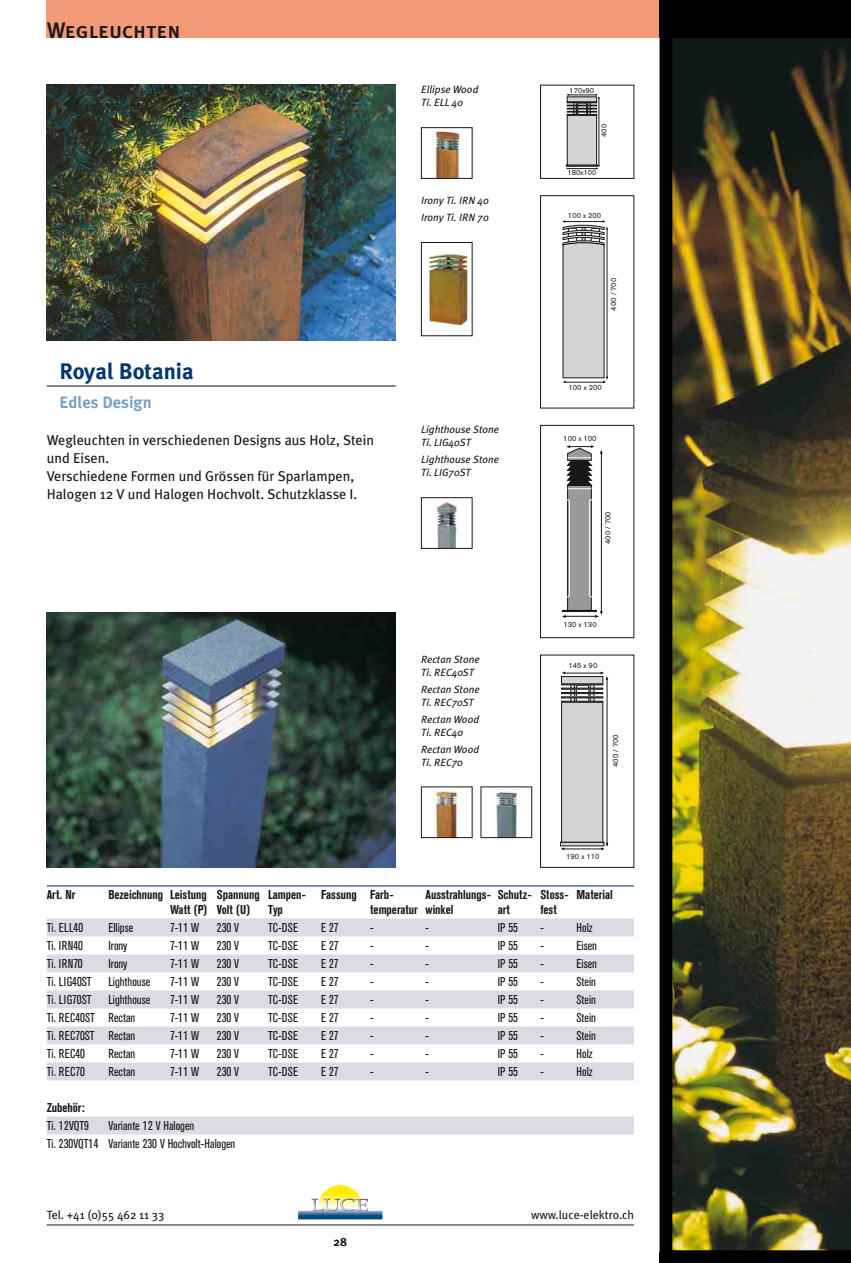
<style>
.page{position:relative;width:851px;height:1263px;background:#fff}
.page>*{position:absolute;margin:0;border:0;box-sizing:border-box;transform-origin:0 0}
.t1{font:700 22.5px "Meta Plus";color:#00386f}
.t2{font:22.5px "Meta Plus Medium Caps";color:#1a171b}
.t3{font:700 16.5px "Meta Plus";color:#79a2c5}
.t4{font:14.25px/18px "Meta Plus";color:#1a171b}
.t5{font:12.75px/18px "Akzidenz Grot Con BQ";color:#1a171b}
.t6{font:700 12.75px "Akzidenz Grot Con BQ";color:#1a171b}
.t7{font:12px "Meta Plus";color:#1a171b}
.t8{font:700 12px "Meta Plus";color:#1a171b}
.t9{font:italic 10.5px/12.8px "Meta Plus";color:#1a171b}
.t10{font:7.5px "Akzidenz Grotesk BQ";color:#1a171b}
</style>
<div class="page">
<img style="left:46px;top:0;width:804px;height:1263px">
<h1 class="t2" style="left:47px;top:17px;width:135px">Wegleuchten</h1>
<p class="t9" style="left:421px;top:84px;width:59px">Ellipse Wood<br>Ti. ELL 40</p>
<p class="t9" style="left:421px;top:192px;width:69px;line-height:17.2px">Irony Ti. IRN 40<br>Irony Ti. IRN 70</p>
<h1 class="t1" style="left:59px;top:361px;width:136px">Royal Botania</h1>
<p class="t3" style="left:59px;top:394px;width:94px">Edles Design</p>
<p class="t4" style="left:47px;top:432px;width:329px">Wegleuchten in verschiedenen Designs aus Holz, Stein und Eisen.<br>Verschiedene Formen und Grössen für Sparlampen, Halogen 12 V und Halogen Hochvolt. Schutzklasse I.</p>
<p class="t9" style="left:421px;top:424px;width:79px">Lighthouse Stone<br>Ti. LIG40ST</p>
<p class="t9" style="left:421px;top:454px;width:79px">Lighthouse Stone<br>Ti. LIG70ST</p>
<p class="t9" style="left:421px;top:653px;width:60px">Rectan Stone<br>Ti. REC40ST</p>
<p class="t9" style="left:421px;top:683px;width:60px">Rectan Stone<br>Ti. REC70ST</p>
<p class="t9" style="left:421px;top:713px;width:59px">Rectan Wood<br>Ti. REC40</p>
<p class="t9" style="left:421px;top:743px;width:59px">Rectan Wood<br>Ti. REC70</p>
<p class="t10" style="left:569px;top:87px;width:26px">170x90</p>
<p class="t10" style="left:601px;top:137px;width:15px;rotate:-90deg">400</p>
<p class="t10" style="left:567px;top:170px;width:31px">180x100</p>
<p class="t10" style="left:567px;top:213px;width:35px">100 x 200</p>
<p class="t10" style="left:610px;top:311px;width:34px;rotate:-90deg">400 / 700</p>
<p class="t10" style="left:568px;top:385px;width:35px">100 x 200</p>
<p class="t10" style="left:563px;top:435px;width:35px">100 x 100</p>
<p class="t10" style="left:605px;top:544px;width:34px;rotate:-90deg">400 / 700</p>
<p class="t10" style="left:563px;top:621px;width:35px">130 x 130</p>
<p class="t10" style="left:568px;top:663px;width:30px">145 x 90</p>
<p class="t10" style="left:612px;top:767px;width:34px;rotate:-90deg">400 / 700</p>
<p class="t10" style="left:566px;top:853px;width:35px">190 x 110</p>
<p class="t6" style="left:47px;top:889px;width:30px">Art. Nr</p>
<p class="t6" style="left:108px;top:889px;width:287px">Bezeichnung Leistung Spannung Lampen- Fassung Farb-</p>
<p class="t6" style="left:425px;top:889px;width:189px">Ausstrahlungs- Schutz- Stoss- Material</p>
<p class="t6" style="left:170px;top:904px;width:81px">Watt (P) Volt (U)</p>
<p class="t6" style="left:268px;top:904px;width:16px">Typ</p>
<p class="t6" style="left:370px;top:904px;width:85px">temperatur winkel</p>
<p class="t6" style="left:497px;top:904px;width:14px">art</p>
<p class="t6" style="left:540px;top:904px;width:18px">fest</p>
<p class="t5" style="left:47px;top:920px;width:38px">Ti. ELL40</p>
<p class="t5" style="left:108px;top:920px;width:26px">Ellipse</p>
<p class="t5" style="left:170px;top:920px;width:30px">7-11 W</p>
<p class="t5" style="left:217px;top:920px;width:24px">230 V</p>
<p class="t5" style="left:268px;top:920px;width:32px">TC-DSE</p>
<p class="t5" style="left:321px;top:920px;width:19px">E 27</p>
<p class="t5" style="left:370px;top:920px;width:5px">-</p>
<p class="t5" style="left:425px;top:920px;width:5px">-</p>
<p class="t5" style="left:497px;top:920px;width:22px">IP 55</p>
<p class="t5" style="left:540px;top:920px;width:5px">-</p>
<p class="t5" style="left:576px;top:920px;width:17px">Holz</p>
<p class="t5" style="left:47px;top:938px;width:38px">Ti. IRN40</p>
<p class="t5" style="left:108px;top:938px;width:21px">Irony</p>
<p class="t5" style="left:170px;top:938px;width:30px">7-11 W</p>
<p class="t5" style="left:217px;top:938px;width:24px">230 V</p>
<p class="t5" style="left:268px;top:938px;width:32px">TC-DSE</p>
<p class="t5" style="left:321px;top:938px;width:19px">E 27</p>
<p class="t5" style="left:370px;top:938px;width:5px">-</p>
<p class="t5" style="left:425px;top:938px;width:5px">-</p>
<p class="t5" style="left:497px;top:938px;width:22px">IP 55</p>
<p class="t5" style="left:540px;top:938px;width:5px">-</p>
<p class="t5" style="left:576px;top:938px;width:22px">Eisen</p>
<p class="t5" style="left:47px;top:956px;width:38px">Ti. IRN70</p>
<p class="t5" style="left:108px;top:956px;width:21px">Irony</p>
<p class="t5" style="left:170px;top:956px;width:30px">7-11 W</p>
<p class="t5" style="left:217px;top:956px;width:24px">230 V</p>
<p class="t5" style="left:268px;top:956px;width:32px">TC-DSE</p>
<p class="t5" style="left:321px;top:956px;width:19px">E 27</p>
<p class="t5" style="left:370px;top:956px;width:5px">-</p>
<p class="t5" style="left:425px;top:956px;width:5px">-</p>
<p class="t5" style="left:497px;top:956px;width:22px">IP 55</p>
<p class="t5" style="left:540px;top:956px;width:5px">-</p>
<p class="t5" style="left:576px;top:956px;width:22px">Eisen</p>
<p class="t5" style="left:47px;top:974px;width:46px">Ti. LIG40ST</p>
<p class="t5" style="left:108px;top:974px;width:43px">Lighthouse</p>
<p class="t5" style="left:170px;top:974px;width:30px">7-11 W</p>
<p class="t5" style="left:217px;top:974px;width:24px">230 V</p>
<p class="t5" style="left:268px;top:974px;width:32px">TC-DSE</p>
<p class="t5" style="left:321px;top:974px;width:19px">E 27</p>
<p class="t5" style="left:370px;top:974px;width:5px">-</p>
<p class="t5" style="left:425px;top:974px;width:5px">-</p>
<p class="t5" style="left:497px;top:974px;width:22px">IP 55</p>
<p class="t5" style="left:540px;top:974px;width:5px">-</p>
<p class="t5" style="left:576px;top:974px;width:21px">Stein</p>
<p class="t5" style="left:47px;top:992px;width:46px">Ti. LIG70ST</p>
<p class="t5" style="left:108px;top:992px;width:43px">Lighthouse</p>
<p class="t5" style="left:170px;top:992px;width:30px">7-11 W</p>
<p class="t5" style="left:217px;top:992px;width:24px">230 V</p>
<p class="t5" style="left:268px;top:992px;width:32px">TC-DSE</p>
<p class="t5" style="left:321px;top:992px;width:19px">E 27</p>
<p class="t5" style="left:370px;top:992px;width:5px">-</p>
<p class="t5" style="left:425px;top:992px;width:5px">-</p>
<p class="t5" style="left:497px;top:992px;width:22px">IP 55</p>
<p class="t5" style="left:540px;top:992px;width:5px">-</p>
<p class="t5" style="left:576px;top:992px;width:21px">Stein</p>
<p class="t5" style="left:47px;top:1010px;width:90px">Ti. REC40ST Rectan</p>
<p class="t5" style="left:170px;top:1010px;width:30px">7-11 W</p>
<p class="t5" style="left:217px;top:1010px;width:24px">230 V</p>
<p class="t5" style="left:268px;top:1010px;width:32px">TC-DSE</p>
<p class="t5" style="left:321px;top:1010px;width:19px">E 27</p>
<p class="t5" style="left:370px;top:1010px;width:5px">-</p>
<p class="t5" style="left:425px;top:1010px;width:5px">-</p>
<p class="t5" style="left:497px;top:1010px;width:22px">IP 55</p>
<p class="t5" style="left:540px;top:1010px;width:5px">-</p>
<p class="t5" style="left:576px;top:1010px;width:21px">Stein</p>
<p class="t5" style="left:47px;top:1028px;width:90px">Ti. REC70ST Rectan</p>
<p class="t5" style="left:170px;top:1028px;width:30px">7-11 W</p>
<p class="t5" style="left:217px;top:1028px;width:24px">230 V</p>
<p class="t5" style="left:268px;top:1028px;width:32px">TC-DSE</p>
<p class="t5" style="left:321px;top:1028px;width:19px">E 27</p>
<p class="t5" style="left:370px;top:1028px;width:5px">-</p>
<p class="t5" style="left:425px;top:1028px;width:5px">-</p>
<p class="t5" style="left:497px;top:1028px;width:22px">IP 55</p>
<p class="t5" style="left:540px;top:1028px;width:5px">-</p>
<p class="t5" style="left:576px;top:1028px;width:21px">Stein</p>
<p class="t5" style="left:47px;top:1046px;width:40px">Ti. REC40</p>
<p class="t5" style="left:108px;top:1046px;width:28px">Rectan</p>
<p class="t5" style="left:170px;top:1046px;width:30px">7-11 W</p>
<p class="t5" style="left:217px;top:1046px;width:24px">230 V</p>
<p class="t5" style="left:268px;top:1046px;width:32px">TC-DSE</p>
<p class="t5" style="left:321px;top:1046px;width:19px">E 27</p>
<p class="t5" style="left:370px;top:1046px;width:5px">-</p>
<p class="t5" style="left:425px;top:1046px;width:5px">-</p>
<p class="t5" style="left:497px;top:1046px;width:22px">IP 55</p>
<p class="t5" style="left:540px;top:1046px;width:5px">-</p>
<p class="t5" style="left:576px;top:1046px;width:17px">Holz</p>
<p class="t5" style="left:47px;top:1064px;width:40px">Ti. REC70</p>
<p class="t5" style="left:108px;top:1064px;width:28px">Rectan</p>
<p class="t5" style="left:170px;top:1064px;width:30px">7-11 W</p>
<p class="t5" style="left:217px;top:1064px;width:24px">230 V</p>
<p class="t5" style="left:268px;top:1064px;width:32px">TC-DSE</p>
<p class="t5" style="left:321px;top:1064px;width:19px">E 27</p>
<p class="t5" style="left:370px;top:1064px;width:5px">-</p>
<p class="t5" style="left:425px;top:1064px;width:5px">-</p>
<p class="t5" style="left:497px;top:1064px;width:22px">IP 55</p>
<p class="t5" style="left:540px;top:1064px;width:5px">-</p>
<p class="t5" style="left:576px;top:1064px;width:17px">Holz</p>
<p class="t6" style="left:47px;top:1102px;width:39px">Zubehör:</p>
<p class="t5" style="left:47px;top:1118px;width:44px">Ti. 12VQT9</p>
<p class="t5" style="left:47px;top:1118px;width:190px;text-indent:62px">Variante 12 V Halogen<br>Ti. 230VQT14 Variante 230 V Hochvolt-Halogen</p>
<p class="t7" style="left:47px;top:1209px;width:119px">Tel. +41 (0)55 462 11 33</p>
<p class="t7" style="left:531px;top:1209px;width:104px">www.luce-elektro.ch</p>
<p class="t8" style="left:333px;top:1236px;width:15px">28</p>
</div>
